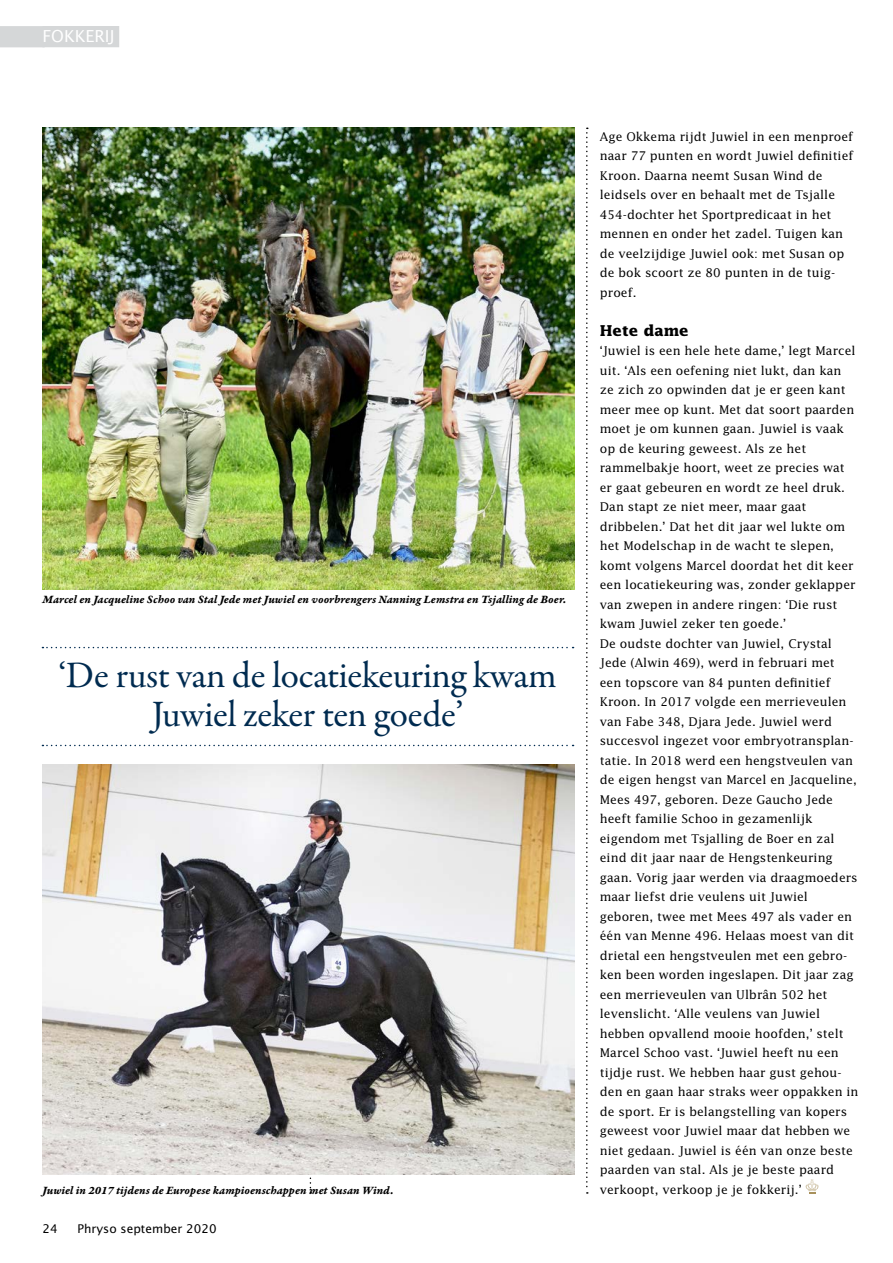
<style>
.page{position:relative;width:893px;height:1263px;background:#fff}
.page>*{position:absolute;margin:0;border:0;box-sizing:border-box;transform-origin:0 0}
.t1{font:37.5px/39px "Garamond Premr Pro";letter-spacing:-.015em;color:#002b50;text-align:center}
.t2{font:16.5px "Lucida Sans Std";letter-spacing:-.005em;color:#fff}
.t3{font:700 15px "Lucida Std";color:#000}
.t4{font:12px/19.5px "Lucida Std";letter-spacing:.005em;color:#000}
.t5{font:12px "Garamond Premr Pro Bd It Capt";color:#000}
.t6{font:12px "Lucida Sans Std";color:#000}
</style>
<div class="page">
<svg style="left:586px;top:128px;width:2px;height:1066px"></svg>
<img style="left:42px;top:128px;width:532px;height:461px">
<img style="left:42px;top:765px;width:532px;height:409px">
<div style="left:0;top:26px;width:45px;height:21px;background:#d5d7d8"></div>
<div style="left:43px;top:26px;width:76px;height:21px;background:#d5d7d8"></div>
<svg style="left:42px;top:647px;width:532px;height:1px"></svg>
<svg style="left:42px;top:745px;width:532px;height:1px"></svg>
<svg style="left:806px;top:1179px;width:13px;height:15px"></svg>
<h2 class="t2" style="left:43px;top:27px;width:74px">FOKKERIJ</h2>
<p class="t5" style="left:42px;top:592px;width:525px">Marcel en Jacqueline Schoo van Stal Jede met Juwiel en voorbrengers Nanning Lemstra en Tsjalling de Boer.</p>
<h1 class="t1" style="left:58px;top:656px;width:500px">‘De rust van de locatiekeuring kwam<br>Juwiel zeker ten goede’</h1>
<p class="t5" style="left:42px;top:1182px;width:352px">Juwiel in 2017 tijdens de Europese kampioenschappen met Susan Wind.</p>
<p class="t6" style="left:43px;top:1221px;width:17px">24</p>
<p class="t6" style="left:78px;top:1221px;width:141px">Phryso september 2020</p>
<p class="t4" style="left:600px;top:126px;width:255px">Age Okkema rijdt Juwiel in een menproef naar 77 punten en wordt Juwiel definitief Kroon. Daarna neemt Susan Wind de leidsels over en behaalt met de Tsjalle 454-dochter het Sportpredicaat in het mennen en onder het zadel. Tuigen kan de veelzijdige Juwiel ook: met Susan op de bok scoort ze 80 punten in de tuig&shy;proef.</p>
<p class="t3" style="left:600px;top:321px;width:91px">Hete dame</p>
<p class="t4" style="left:600px;top:341px;width:260px">‘Juwiel is een hele hete dame,’ legt Marcel uit. ‘Als een oefening niet lukt, dan kan ze zich zo opwinden dat je er geen kant meer mee op kunt. Met dat soort paarden moet je om kunnen gaan. Juwiel is vaak op de keuring geweest. Als ze het rammelbakje hoort, weet ze precies wat er gaat gebeuren en wordt ze heel druk.<br>Dan stapt ze niet meer, maar gaat dribbelen.’ Dat het dit jaar wel lukte om het Modelschap in de wacht te slepen, komt volgens Marcel doordat het dit keer een locatiekeuring was, zonder geklapper van zwepen in andere ringen: ‘Die rust kwam Juwiel zeker ten goede.’<br>De oudste dochter van Juwiel, Crystal Jede (Alwin 469), werd in februari met een topscore van 84 punten definitief Kroon. In 2017 volgde een merrieveulen van Fabe 348, Djara Jede. Juwiel werd succesvol ingezet voor embryotransplan&shy;tatie. In 2018 werd een hengstveulen van de eigen hengst van Marcel en Jacqueline, Mees 497, geboren. Deze Gaucho Jede heeft familie Schoo in gezamenlijk eigendom met Tsjalling de Boer en zal eind dit jaar naar de Hengstenkeuring gaan. Vorig jaar werden via draagmoeders maar liefst drie veulens uit Juwiel geboren, twee met Mees 497 als vader en één van Menne 496. Helaas moest van dit drietal een hengstveulen met een gebro&shy;ken been worden ingeslapen. Dit jaar zag een merrieveulen van Ulbrân 502 het levenslicht. ‘Alle veulens van Juwiel hebben opvallend mooie hoofden,’ stelt Marcel Schoo vast. ‘Juwiel heeft nu een tijdje rust. We hebben haar gust gehou&shy;den en gaan haar straks weer oppakken in de sport. Er is belangstelling van kopers geweest voor Juwiel maar dat hebben we niet gedaan. Juwiel is één van onze beste paarden van stal. Als je je beste paard verkoopt, verkoop je je fokkerij.’</p>
</div>
